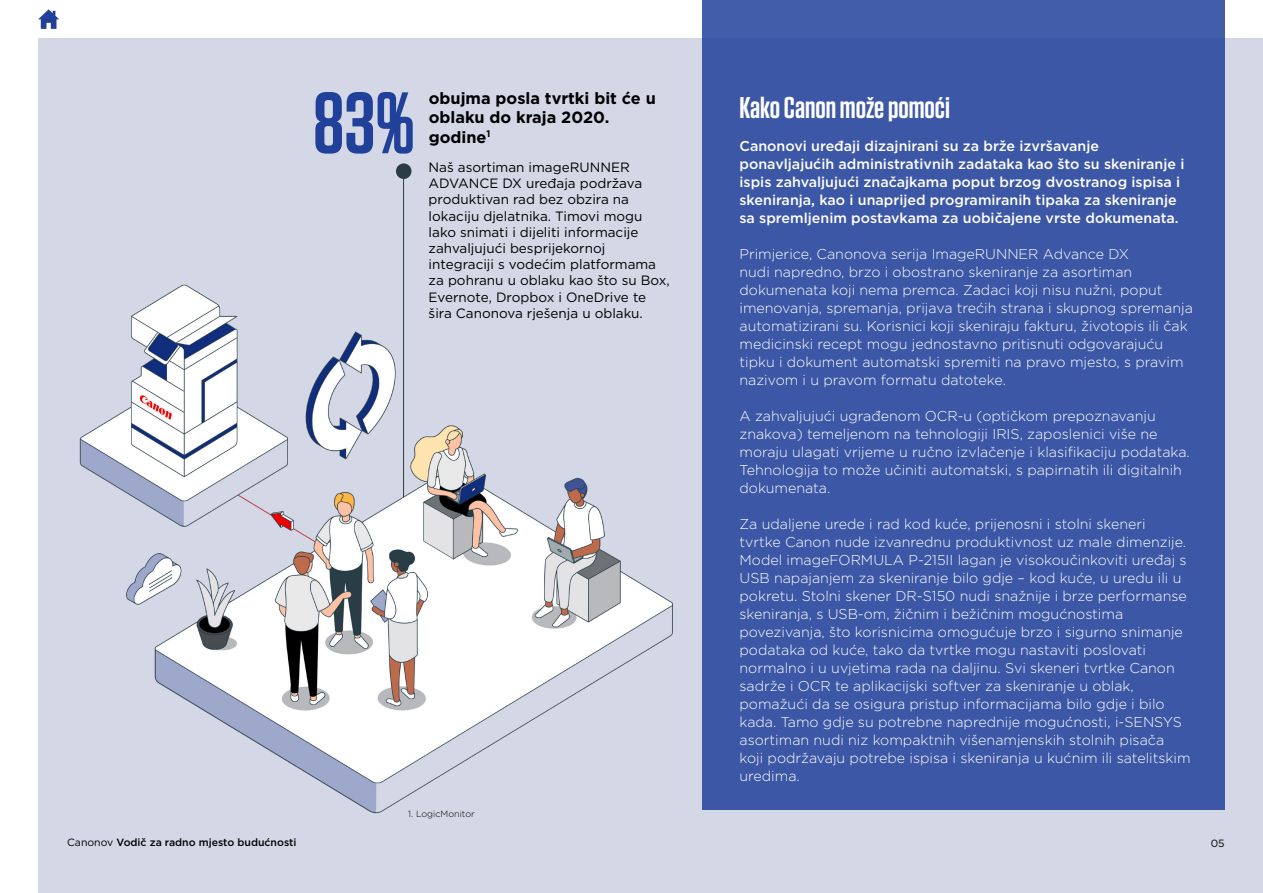
<style>
.page{position:relative;width:1263px;height:893px;background:#fff}
.page>*{position:absolute;margin:0;border:0;box-sizing:border-box;transform-origin:0 0}
.t1{font:600 86.55px "Tungsten";color:#21409a}
.t2{font:600 30px "Tungsten";color:#fff}
.t3{font:700 16.2px/19.5px "Gotham";color:#000}
.t4{font:300 14.25px/18px "Gotham";color:#fff}
.t5{font:500 14.25px/18px "Gotham";color:#fff}
.t6{font:13.5px/16.2px "Gotham";color:#000}
.t7{font:500 10.5px "Gotham";color:#000}
.t8{font:10.5px "Gotham";color:#000}
.t9{font:300 9px "Gotham";color:#000}
.s1{font-weight:400}
</style>
<div class="page">
<div style="left:38px;top:38px;width:1225px;height:855px;background:#d3d7e6"></div>
<div style="left:702px;top:0;width:523px;height:810px;background:#3c57a5"></div>
<div style="left:396px;top:163px;width:15px;height:16px;background:#2c3c46;border-radius:50%"></div>
<hr style="left:403px;top:177px;width:1px;height:323px;background:#2c3c46">
<img style="left:79px;top:220px;width:594px;height:594px">
<svg style="left:38px;top:9px;width:21px;height:20px"></svg>
<h1 class="t1" style="left:313px;top:77px;width:103px">83%</h1>
<p class="t3" style="left:429px;top:88px;width:229px">obujma posla tvrtki bit će u oblaku do kraja 2020. godine<sup>1</sup></p>
<p class="t6" style="left:429px;top:159px;width:243px">Naš asortiman imageRUNNER<br>ADVANCE DX uređaja podržava produktivan rad bez obzira na lokaciju djelatnika. Timovi mogu lako snimati i dijeliti informacije zahvaljujući besprijekornoj integraciji s vodećim platformama za pohranu u oblaku kao što su Box,<br>Evernote, Dropbox i OneDrive te šira Canonova rješenja u oblaku.</p>
<p class="t7" style="left:67px;top:835px;width:231px"><span class="s1">Canonov</span> Vodič za radno mjesto budućnosti</p>
<p class="t9" style="left:408px;top:808px;width:68px">1. LogicMonitor</p>
<h2 class="t2" style="left:739px;top:92px;width:212px">Kako Canon može pomoći</h2>
<p class="t5" style="left:739px;top:137px;width:446px">Canonovi uređaji dizajnirani su za brže izvršavanje ponavljajućih administrativnih zadataka kao što su skeniranje i ispis zahvaljujući značajkama poput brzog dvostranog ispisa i skeniranja, kao i unaprijed programiranih tipaka za skeniranje sa spremljenim postavkama za uobičajene vrste dokumenata.</p>
<p class="t4" style="left:739px;top:244px;width:455px">Primjerice, Canonova serija ImageRUNNER Advance DX<br>nudi napredno, brzo i obostrano skeniranje za asortiman dokumenata koji nema premca. Zadaci koji nisu nužni, poput imenovanja, spremanja, prijava trećih strana i skupnog spremanja automatizirani su. Korisnici koji skeniraju fakturu, životopis ili čak medicinski recept mogu jednostavno pritisnuti odgovarajuću tipku i dokument automatski spremiti na pravo mjesto, s pravim nazivom i u pravom formatu datoteke.</p>
<p class="t4" style="left:739px;top:406px;width:452px">A zahvaljujući ugrađenom OCR-u (optičkom prepoznavanju znakova) temeljenom na tehnologiji IRIS, zaposlenici više ne moraju ulagati vrijeme u ručno izvlačenje i klasifikaciju podataka.<br>Tehnologija to može učiniti automatski, s papirnatih ili digitalnih dokumenata.</p>
<p class="t4" style="left:739px;top:514px;width:453px">Za udaljene urede i rad kod kuće, prijenosni i stolni skeneri tvrtke Canon nude izvanrednu produktivnost uz male dimenzije.<br>Model imageFORMULA P-215II lagan je visokoučinkoviti uređaj s USB napajanjem za skeniranje bilo gdje – kod kuće, u uredu ili u pokretu. Stolni skener DR-S150 nudi snažnije i brze performanse skeniranja, s USB-om, žičnim i bežičnim mogućnostima povezivanja, što korisnicima omogućuje brzo i sigurno snimanje podataka od kuće, tako da tvrtke mogu nastaviti poslovati normalno i u uvjetima rada na daljinu. Svi skeneri tvrtke Canon sadrže i OCR te aplikacijski softver za skeniranje u oblak, pomažući da se osigura pristup informacijama bilo gdje i bilo kada. Tamo gdje su potrebne naprednije mogućnosti, i-SENSYS asortiman nudi niz kompaktnih višenamjenskih stolnih pisača koji podržavaju potrebe ispisa i skeniranja u kućnim ili satelitskim uredima.</p>
<p class="t8" style="left:1211px;top:836px;width:15px">05</p>
</div>
